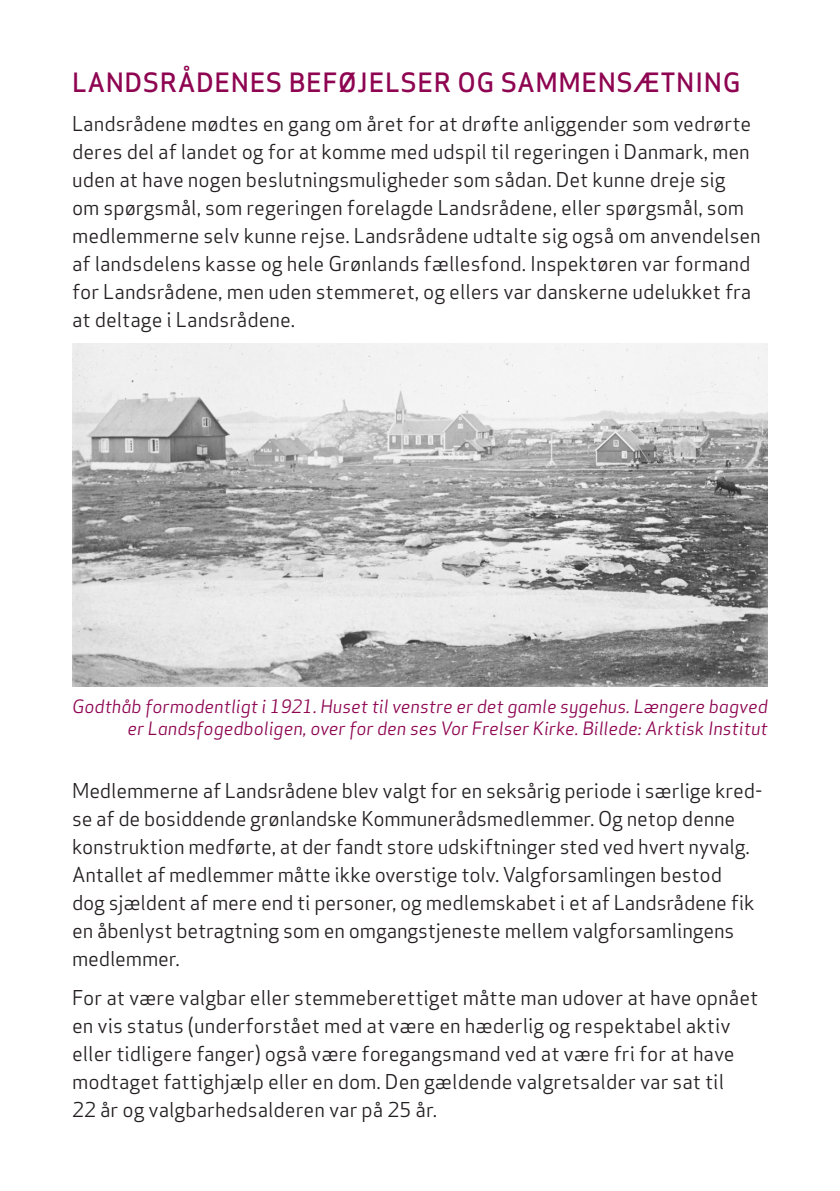
<style>
.page{position:relative;width:840px;height:1191px;background:#fff}
.page>*{position:absolute;margin:0;border:0;box-sizing:border-box;transform-origin:0 0}
.Overskrift_stor{font:500 26px "Apex Sans";letter-spacing:.02em;color:#8e0451}
.Brød{font:20px/28px "Apex Sans";color:#231f20}
.Billedtekst{font:italic 18px/22px "Apex Sans";color:#8e0451;text-align:right}
</style>
<div class="page">
<img style="left:72px;top:343px;width:695px;height:343px">
<p class="Overskrift_stor" style="left:72px;top:59px;width:669px">LANDSRÅDENES BEFØJELSER OG SAMMENSÆTNING</p>
<p class="Brød" style="left:72px;top:108px;width:690px">Landsrådene mødtes en gang om året for at drøfte anliggender som vedrørte deres del af landet og for at komme med udspil til regeringen i Danmark, men uden at have nogen beslutningsmuligheder som sådan. Det kunne dreje sig<br>om spørgsmål, som regeringen forelagde Landsrådene, eller spørgsmål, som medlemmerne selv kunne rejse. Landsrådene udtalte sig også om anvendelsen af landsdelens kasse og hele Grønlands fællesfond. Inspektøren var formand for Landsrådene, men uden stemmeret, og ellers var danskerne udelukket fra at deltage i Landsrådene.</p>
<p class="Billedtekst" style="left:72px;top:693px;width:697px">Godthåb formodentligt i 1921. Huset til venstre er det gamle sygehus. Længere bagved er Landsfogedboligen, over for den ses Vor Frelser Kirke. Billede: Arktisk Institut</p>
<p class="Brød" style="left:72px;top:774px;width:691px">Medlemmerne af Landsrådene blev valgt for en seksårig periode i særlige kred&shy;se af de bosiddende grønlandske Kommunerådsmedlemmer. Og netop denne konstruktion medførte, at der fandt store udskiftninger sted ved hvert nyvalg.<br>Antallet af medlemmer måtte ikke overstige tolv. Valgforsamlingen bestod<br>dog sjældent af mere end ti personer, og medlemskabet i et af Landsrådene fik en åbenlyst betragtning som en omgangstjeneste mellem valgforsamlingens medlemmer.</p>
<p class="Brød" style="left:72px;top:982px;width:687px">For at være valgbar eller stemmeberettiget måtte man udover at have opnået en vis status (underforstået med at være en hæderlig og respektabel aktiv eller tidligere fanger) også være foregangsmand ved at være fri for at have modtaget fattighjælp eller en dom. Den gældende valgretsalder var sat til<br>22 år og valgbarhedsalderen var på 25 år.</p>
</div>
